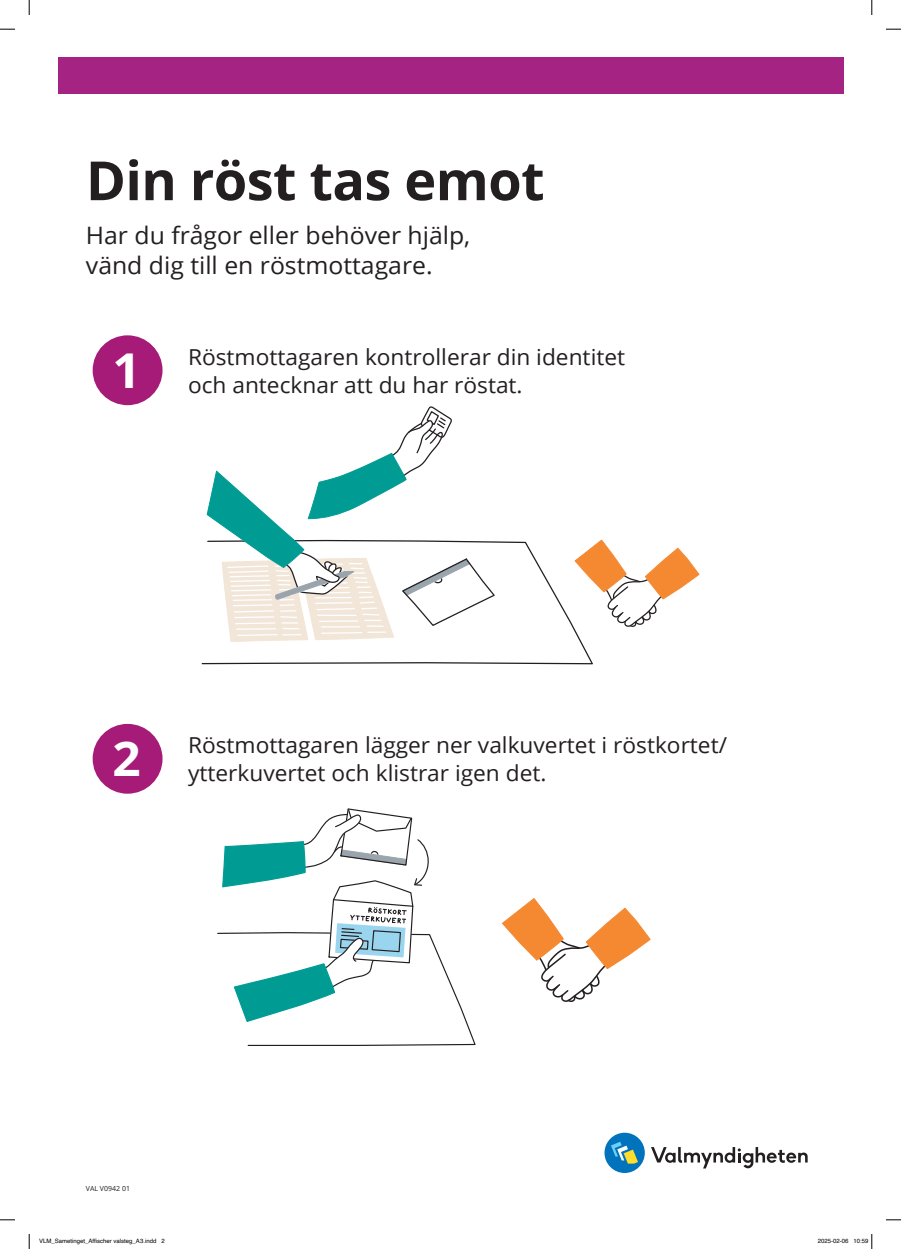
<style>
.page{position:relative;width:901px;height:1249px;background:#fff}
.page>*{position:absolute;margin:0;border:0;box-sizing:border-box;transform-origin:0 0}
.t1{font:700 54px "Open Sans";letter-spacing:-.01em;color:#231f20}
.t2{font:700 48px "Open Sans";color:#fff}
.t3{font:24px/30px "Open Sans";color:#231f20}
.t4{font:22px/28px "Open Sans";color:#231f20}
.t5{font:7px "Open Sans";color:#231f20}
.t6{font:6px "Helvetica";color:#000}
</style>
<div class="page">
<div style="left:58px;top:58px;width:785px;height:36px;background:#a42383"></div>
<svg style="left:0;top:29px;width:15px;height:1px"></svg>
<svg style="left:0;top:1219px;width:15px;height:2px"></svg>
<svg style="left:29px;top:0;width:1px;height:15px"></svg>
<svg style="left:871px;top:0;width:1px;height:15px"></svg>
<svg style="left:886px;top:29px;width:14px;height:1px"></svg>
<svg style="left:886px;top:1220px;width:14px;height:1px"></svg>
<svg style="left:29px;top:1234px;width:1px;height:15px"></svg>
<svg style="left:871px;top:1234px;width:1px;height:15px"></svg>
<div style="left:93px;top:335px;width:69px;height:70px;background:#a61a78;border-radius:50%"></div>
<svg style="left:201px;top:541px;width:392px;height:124px"></svg>
<svg style="left:574px;top:539px;width:125px;height:88px"></svg>
<svg style="left:206px;top:406px;width:290px;height:236px"></svg>
<div style="left:93px;top:724px;width:69px;height:70px;background:#a61a78;border-radius:50%"></div>
<svg style="left:217px;top:808px;width:259px;height:238px"></svg>
<svg style="left:502px;top:898px;width:149px;height:104px"></svg>
<div style="left:604px;top:1133px;width:40px;height:40px;background:#0073bc;border-radius:50%"></div>
<svg style="left:651px;top:1147px;width:156px;height:21px"></svg>
<svg style="left:611px;top:1142px;width:26px;height:22px"></svg>
<h1 class="t1" style="left:86px;top:142px;width:460px">Din röst tas emot</h1>
<p class="t3" style="left:86px;top:220px;width:386px">Har du frågor eller behöver hjälp, vänd dig till en röstmottagare.</p>
<p class="t4" style="left:113px;top:342px;width:514px;text-indent:75px">Röstmottagaren kontrollerar din identitet<br><sup>1</sup> och antecknar att du har röstat.</p>
<p class="t2" style="left:113px;top:725px;width:30px">2</p>
<p class="t4" style="left:188px;top:731px;width:540px">Röstmottagaren lägger ner valkuvertet i röstkortet/ ytterkuvertet och klistrar igen det.</p>
<p class="t5" style="left:86px;top:1183px;width:46px">VAL V0942 01</p>
<p class="t6" style="left:39px;top:1236px;width:127px">VLM_Sametinget_Affischer valsteg_A3.indd 2</p>
<p class="t6" style="left:817px;top:1236px;width:52px">2025-02-06 10:59</p>
</div>
